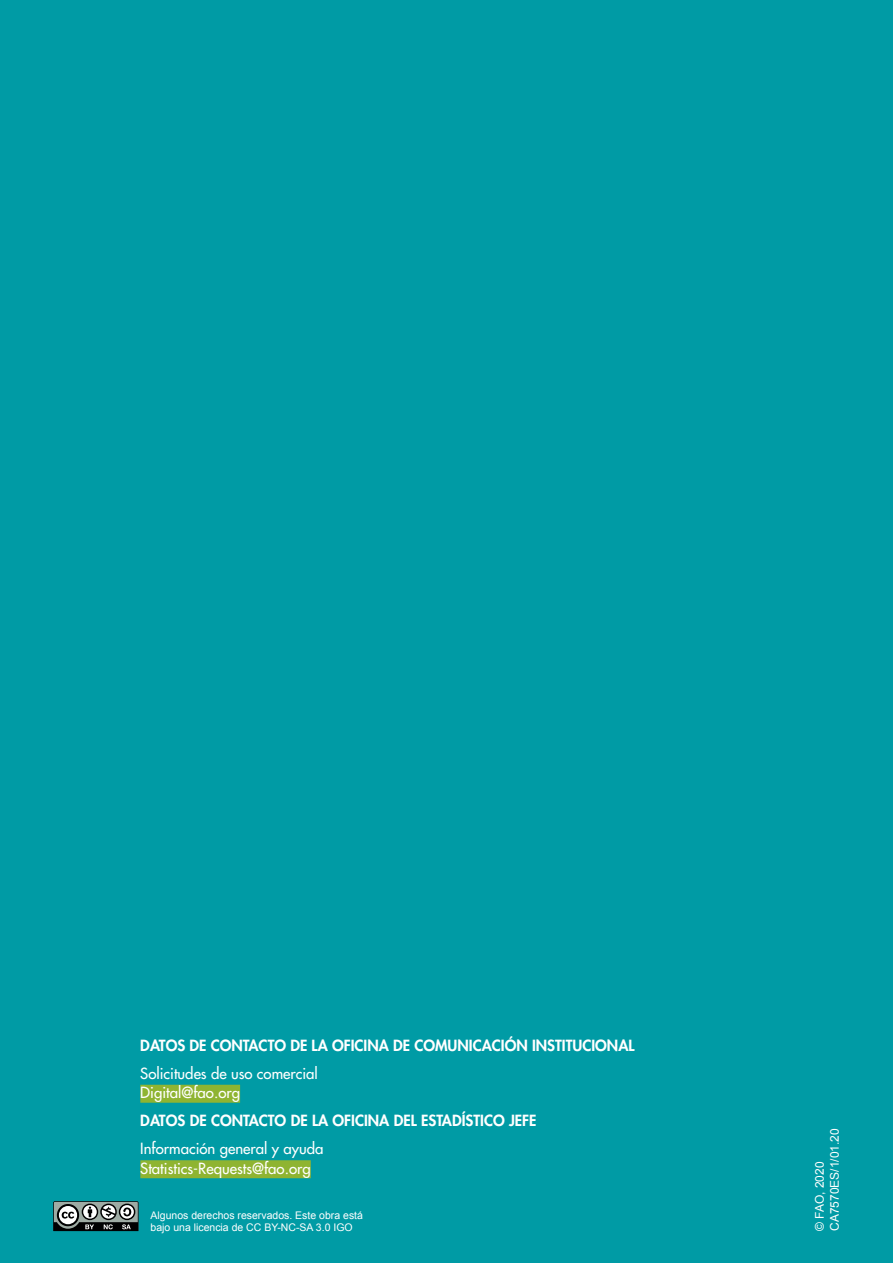
<style>
.page{position:relative;width:893px;height:1263px;background:#009ba5}
.page>*{position:absolute;margin:0;border:0;box-sizing:border-box;transform-origin:0 0}
.Palatino_text_10_14{font:800 15px "Futura Std";color:#fff}
.Palatino_text_10_14-2{font:500 15px/19.5px "Futura Std";color:#fff}
.Sommario_Heading_1{font:12px "Arial";color:#fff}
.TOC_Titles{font:10.5px/12.6px "Arial";color:#fff}
</style>
<div class="page">
<div style="left:140px;top:1085px;width:100px;height:18px;background:#8fb431"></div>
<div style="left:140px;top:1160px;width:171px;height:18px;background:#8fb431"></div>
<svg style="left:53px;top:1201px;width:86px;height:30px;background:#6a706e"></svg>
<p class="Palatino_text_10_14" style="left:140px;top:1036px;width:496px">DATOS DE CONTACTO DE LA OFICINA DE COMUNICACIÓN INSTITUCIONAL</p>
<p class="Palatino_text_10_14-2" style="left:140px;top:1063px;width:179px">Solicitudes de uso comercial<br>Digital@fao.org</p>
<p class="Palatino_text_10_14" style="left:140px;top:1111px;width:398px">DATOS DE CONTACTO DE LA OFICINA DEL ESTADÍSTICO JEFE</p>
<p class="Palatino_text_10_14-2" style="left:140px;top:1139px;width:185px">Información general y ayuda<br>Statistics-Requests@fao.org</p>
<p class="TOC_Titles" style="left:151px;top:1208px;width:214px">Algunos derechos reservados. Este obra está bajo una licencia de CC BY-NC-SA 3.0 IGO</p>
<p class="Sommario_Heading_1" style="left:827px;top:1231px;width:104px;rotate:-90deg">CA7570ES/1/01.20</p>
<p class="Sommario_Heading_1" style="left:812px;top:1231px;width:71px;rotate:-90deg">© FAO, 2020</p>
</div>
